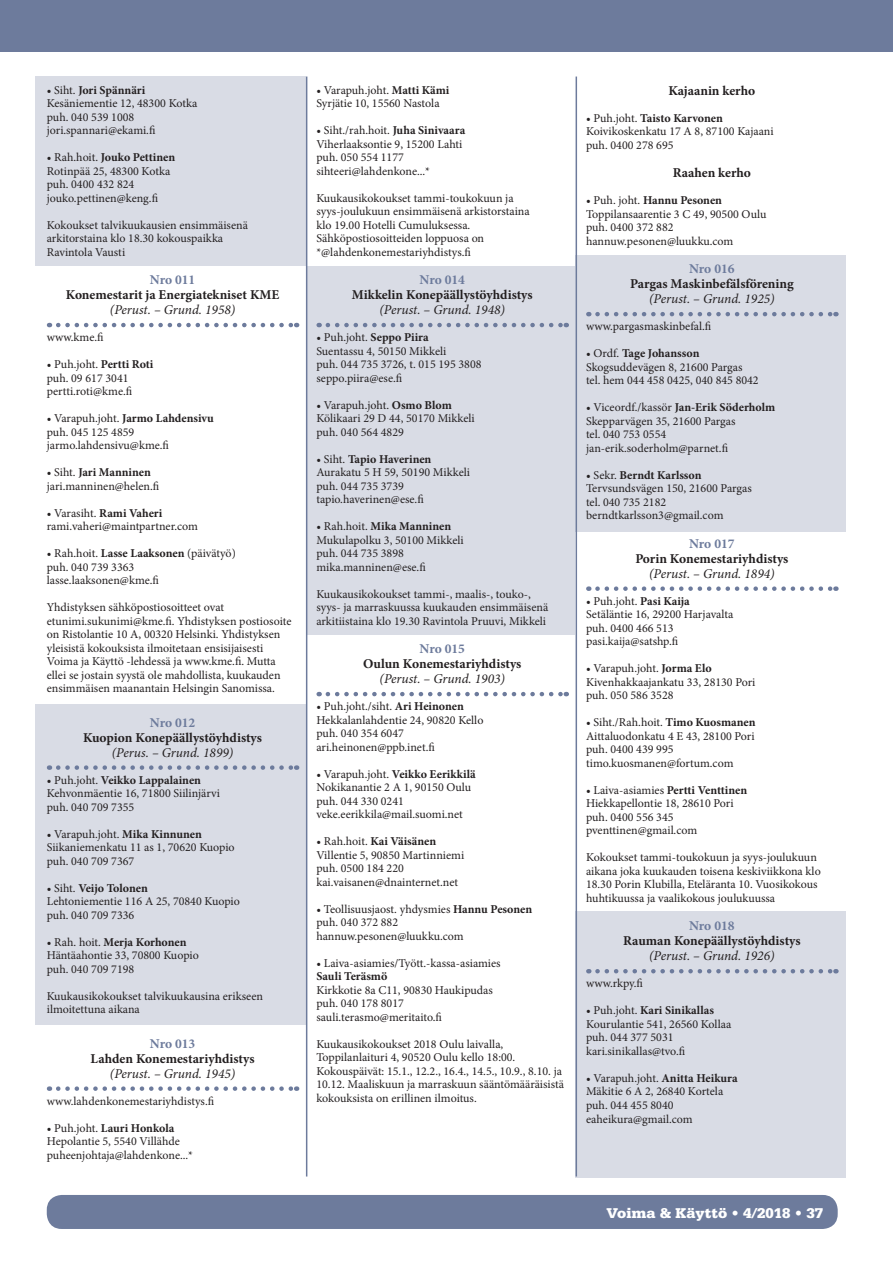
<style>
.page{position:relative;width:893px;height:1263px;background:#fff}
.page>*{position:absolute;margin:0;border:0;box-sizing:border-box;transform-origin:0 0}
.t1{font:900 15px "Serifa";color:#fff}
.t2{font:700 13.5px "Minion Pro";color:#231f20}
.t3{font:italic 13.5px "Minion Pro";color:#231f20}
.t4{font:700 13.5px "Minion Pro";letter-spacing:-.005em;color:#6d7b9c}
.t5{font:12px/13.5px "Minion Pro";color:#231f20}
.t6{font:700 12px "Minion Pro";color:#231f20}
.s1{font-weight:700}
</style>
<div class="page">
<div style="left:47px;top:1195px;width:791px;height:34px;background:#6d7b9c;border-radius:15px"></div>
<div style="left:0;top:0;width:893px;height:51px;background:#6d7b9c"></div>
<div style="left:576px;top:911px;width:270px;height:267px;background:#d9dce5"></div>
<div style="left:35px;top:77px;width:271px;height:189px;background:#d9dce5"></div>
<div style="left:576px;top:256px;width:270px;height:276px;background:#d9dce5"></div>
<div style="left:35px;top:705px;width:271px;height:320px;background:#d9dce5"></div>
<div style="left:307px;top:266px;width:268px;height:368px;background:#d9dce5"></div>
<svg style="left:58px;top:323px;width:239px;height:4px"></svg>
<svg style="left:58px;top:765px;width:239px;height:5px"></svg>
<svg style="left:58px;top:1086px;width:239px;height:5px"></svg>
<svg style="left:328px;top:323px;width:239px;height:4px"></svg>
<svg style="left:328px;top:692px;width:239px;height:4px"></svg>
<svg style="left:597px;top:312px;width:239px;height:4px"></svg>
<svg style="left:597px;top:586px;width:239px;height:5px"></svg>
<svg style="left:597px;top:969px;width:239px;height:4px"></svg>
<hr style="left:306px;top:77px;width:1px;height:1099px;background:#6d7b9c">
<hr style="left:576px;top:77px;width:1px;height:1099px;background:#6d7b9c">
<p class="t5" style="left:47px;top:83px;width:152px">• Siht. <span class="s1">Jori Spännäri<br></span>Kesäniementie 12, 48300 Kotka puh. 040 539 1008 jori.spannari@ekami.fi</p>
<p class="t5" style="left:47px;top:151px;width:130px">• Rah.hoit. <span class="s1">Jouko Pettinen<br></span>Rotinpää 25, 48300 Kotka puh. 0400 432 824 jouko.pettinen@keng.fi</p>
<p class="t5" style="left:47px;top:218px;width:203px">Kokoukset talvikuukausien ensimmäisenä arkitorstaina klo 18.30 kokouspaikka<br>Ravintola Vausti</p>
<p class="t4" style="left:150px;top:270px;width:47px">Nro 011</p>
<p class="t2" style="left:66px;top:285px;width:215px">Konemestarit ja Energiatekniset KME</p>
<p class="t3" style="left:110px;top:301px;width:127px">(Perust. – Grund. 1958)</p>
<p class="t5" style="left:47px;top:331px;width:58px">www.kme.fi</p>
<p class="t5" style="left:47px;top:358px;width:108px">• Puh.joht. <span class="s1">Pertti Roti </span>puh. 09 617 3041 pertti.roti@kme.fi</p>
<p class="t5" style="left:47px;top:412px;width:169px">• Varapuh.joht. <span class="s1">Jarmo Lahdensivu </span>puh. 045 125 4859 jarmo.lahdensivu@kme.fi</p>
<p class="t5" style="left:47px;top:466px;width:114px">• Siht. <span class="s1">Jari Manninen </span>jari.manninen@helen.fi</p>
<p class="t5" style="left:47px;top:506px;width:153px">• Varasiht. <span class="s1">Rami Vaheri </span>rami.vaheri@maintpartner.com</p>
<p class="t5" style="left:47px;top:547px;width:191px">• Rah.hoit. <span class="s1">Lasse Laaksonen</span> (päivätyö) puh. 040 739 3363 lasse.laaksonen@kme.fi</p>
<p class="t5" style="left:47px;top:601px;width:246px">Yhdistyksen sähköpostiosoitteet ovat etunimi.sukunimi@kme.fi. Yhdistyksen postiosoite on Ristolantie 10 A, 00320 Helsinki. Yhdistyksen yleisistä kokouksista ilmoitetaan ensisijaisesti Voima ja Käyttö -lehdessä ja www.kme.fi. Mutta ellei se jostain syystä ole mahdollista, kuukauden ensimmäisen maanantain Helsingin Sanomissa.</p>
<p class="t4" style="left:150px;top:713px;width:47px">Nro 012</p>
<p class="t2" style="left:83px;top:728px;width:180px">Kuopion Konepäällystöyhdistys</p>
<p class="t3" style="left:112px;top:743px;width:123px">(Perus. – Grund. 1899)</p>
<p class="t5" style="left:47px;top:773px;width:175px">• Puh.joht. <span class="s1">Veikko Lappalainen<br></span>Kehvonmäentie 16, 71800 Siilinjärvi puh. 040 709 7355</p>
<p class="t5" style="left:47px;top:827px;width:189px">• Varapuh.joht. <span class="s1">Mika Kinnunen<br></span>Siikaniemenkatu 11 as 1, 70620 Kuopio puh. 040 709 7367</p>
<p class="t5" style="left:47px;top:881px;width:195px">• Siht. <span class="s1">Veijo Tolonen<br></span>Lehtoniementie 116 A 25, 70840 Kuopio puh. 040 709 7336</p>
<p class="t5" style="left:47px;top:935px;width:154px">• Rah. hoit. <span class="s1">Merja Korhonen<br></span>Häntäahontie 33, 70800 Kuopio puh. 040 709 7198</p>
<p class="t5" style="left:47px;top:989px;width:218px">Kuukausikokoukset talvikuukausina erikseen ilmoitettuna aikana</p>
<p class="t4" style="left:150px;top:1034px;width:47px">Nro 013</p>
<p class="t2" style="left:91px;top:1049px;width:165px">Lahden Konemestariyhdistys</p>
<p class="t3" style="left:110px;top:1064px;width:127px">(Perust. – Grund. 1945)</p>
<p class="t5" style="left:47px;top:1094px;width:169px">www.lahdenkonemestariyhdistys.fi</p>
<p class="t5" style="left:47px;top:1121px;width:148px">• Puh.joht. <span class="s1">Lauri Honkola<br></span>Hepolantie 5, 5540 Villähde puheenjohtaja@lahdenkone...*</p>
<p class="t5" style="left:316px;top:83px;width:135px">• Varapuh.joht. <span class="s1">Matti Kämi<br></span>Syrjätie 10, 15560 Nastola</p>
<p class="t5" style="left:316px;top:124px;width:150px">• Siht./rah.hoit. <span class="s1">Juha Sinivaara<br></span>Viherlaaksontie 9, 15200 Lahti puh. 050 554 1177 sihteeri@lahdenkone...*</p>
<p class="t5" style="left:316px;top:191px;width:215px">Kuukausikokoukset tammi-toukokuun ja syys-joulukuun ensimmäisenä arkistorstaina klo 19.00 Hotelli Cumuluksessa.<br>Sähköpostiosoitteiden loppuosa on *@lahdenkonemestariyhdistys.fi</p>
<p class="t4" style="left:420px;top:270px;width:47px">Nro 014</p>
<p class="t2" style="left:352px;top:285px;width:182px">Mikkelin Konepäällystöyhdistys</p>
<p class="t3" style="left:379px;top:301px;width:127px">(Perust. – Grund. 1948)</p>
<p class="t5" style="left:316px;top:331px;width:167px">• Puh.joht. <span class="s1">Seppo Piira<br></span>Suentassu 4, 50150 Mikkeli<br>puh. 044 735 3726, t. 015 195 3808 seppo.piira@ese.fi</p>
<p class="t5" style="left:316px;top:398px;width:160px">• Varapuh.joht. <span class="s1">Osmo Blom<br></span>Kölikaari 29 D 44, 50170 Mikkeli puh. 040 564 4829</p>
<p class="t5" style="left:316px;top:452px;width:155px">• Siht. <span class="s1">Tapio Haverinen<br></span>Aurakatu 5 H 59, 50190 Mikkeli puh. 044 735 3739 tapio.haverinen@ese.fi</p>
<p class="t5" style="left:316px;top:520px;width:149px">• Rah.hoit. <span class="s1">Mika Manninen<br></span>Mukulapolku 3, 50100 Mikkeli puh. 044 735 3898 mika.manninen@ese.fi</p>
<p class="t5" style="left:316px;top:587px;width:233px">Kuukausikokoukset tammi-, maalis-, touko-, syys- ja marraskuussa kuukauden ensimmäisenä arkitiistaina klo 19.30 Ravintola Pruuvi, Mikkeli</p>
<p class="t4" style="left:420px;top:639px;width:47px">Nro 015</p>
<p class="t2" style="left:363px;top:654px;width:160px">Oulun Konemestariyhdistys</p>
<p class="t3" style="left:379px;top:670px;width:127px">(Perust. – Grund. 1903)</p>
<p class="t5" style="left:316px;top:700px;width:169px">• Puh.joht./siht. <span class="s1">Ari Heinonen<br></span>Hekkalanlahdentie 24, 90820 Kello puh. 040 354 6047 ari.heinonen@ppb.inet.fi</p>
<p class="t5" style="left:316px;top:767px;width:161px">• Varapuh.joht. <span class="s1">Veikko Eerikkilä<br></span>Nokikanantie 2 A 1, 90150 Oulu puh. 044 330 0241 veke.eerikkila@mail.suomi.net</p>
<p class="t5" style="left:316px;top:835px;width:149px">• Rah.hoit. <span class="s1">Kai Väisänen<br></span>Villentie 5, 90850 Martinniemi puh. 0500 184 220 kai.vaisanen@dnainternet.net</p>
<p class="t5" style="left:316px;top:902px;width:217px">• Teollisuusjaost. yhdysmies <span class="s1">Hannu Pesonen </span>puh. 040 372 882 hannuw.pesonen@luukku.com</p>
<p class="t5" style="left:316px;top:956px;width:186px">• Laiva-asiamies/Tyött.-kassa-asiamies</p>
<p class="t6" style="left:316px;top:968px;width:72px">Sauli Teräsmö</p>
<p class="t5" style="left:316px;top:983px;width:178px">Kirkkotie 8a C11, 90830 Haukipudas puh. 040 178 8017 sauli.terasmo@meritaito.fi</p>
<p class="t5" style="left:316px;top:1037px;width:249px">Kuukausikokoukset 2018 Oulu laivalla, Toppilanlaituri 4, 90520 Oulu kello 18:00.<br>Kokouspäivät: 15.1., 12.2., 16.4., 14.5., 10.9., 8.10. ja 10.12. Maaliskuun ja marraskuun sääntömääräisistä kokouksista on erillinen ilmoitus.</p>
<p class="t2" style="left:668px;top:81px;width:88px">Kajaanin kerho</p>
<p class="t5" style="left:586px;top:111px;width:189px">• Puh.joht. <span class="s1">Taisto Karvonen<br></span>Koivikoskenkatu 17 A 8, 87100 Kajaani puh. 0400 278 695</p>
<p class="t2" style="left:673px;top:164px;width:80px">Raahen kerho</p>
<p class="t5" style="left:586px;top:194px;width:182px">• Puh. joht. <span class="s1">Hannu Pesonen<br></span>Toppilansaarentie 3 C 49, 90500 Oulu puh. 0400 372 882 hannuw.pesonen@luukku.com</p>
<p class="t4" style="left:689px;top:260px;width:47px">Nro 016</p>
<p class="t2" style="left:630px;top:275px;width:165px">Pargas Maskinbefälsförening</p>
<p class="t3" style="left:649px;top:290px;width:127px">(Perust. – Grund. 1925)</p>
<p class="t5" style="left:586px;top:320px;width:127px">www.pargasmaskinbefal.fi</p>
<p class="t5" style="left:586px;top:347px;width:174px">• Ordf. <span class="s1">Tage Johansson<br></span>Skogsuddevägen 8, 21600 Pargas tel. hem 044 458 0425, 040 845 8042</p>
<p class="t5" style="left:586px;top:401px;width:191px">• Viceordf./kassör <span class="s1">Jan-Erik Söderholm<br></span>Skepparvägen 35, 21600 Pargas<br>tel. 040 753 0554 jan-erik.soderholm@parnet.fi</p>
<p class="t5" style="left:586px;top:468px;width:167px">• Sekr. <span class="s1">Berndt Karlsson<br></span>Tervsundsvägen 150, 21600 Pargas tel. 040 735 2182 berndtkarlsson3@gmail.com</p>
<p class="t4" style="left:689px;top:534px;width:47px">Nro 017</p>
<p class="t2" style="left:635px;top:549px;width:155px">Porin Konemestariyhdistys</p>
<p class="t3" style="left:649px;top:564px;width:127px">(Perust. – Grund. 1894)</p>
<p class="t5" style="left:586px;top:594px;width:149px">• Puh.joht. <span class="s1">Pasi Kaija<br></span>Setäläntie 16, 29200 Harjavalta puh. 0400 466 513 pasi.kaija@satshp.fi</p>
<p class="t5" style="left:586px;top:662px;width:171px">• Varapuh.joht. <span class="s1">Jorma Elo<br></span>Kivenhakkaajankatu 33, 28130 Pori puh. 050 586 3528</p>
<p class="t5" style="left:586px;top:716px;width:171px">• Siht./Rah.hoit. <span class="s1">Timo Kuosmanen<br></span>Aittaluodonkatu 4 E 43, 28100 Pori puh. 0400 439 995 timo.kuosmanen@fortum.com</p>
<p class="t5" style="left:586px;top:783px;width:163px">• Laiva-asiamies <span class="s1">Pertti Venttinen<br></span>Hiekkapellontie 18, 28610 Pori puh. 0400 556 345 pventtinen@gmail.com</p>
<p class="t5" style="left:586px;top:851px;width:236px">Kokoukset tammi-toukokuun ja syys-joulukuun aikana joka kuukauden toisena keskiviikkona klo 18.30 Porin Klubilla, Eteläranta 10. Vuosikokous huhtikuussa ja vaalikokous joulukuussa</p>
<p class="t4" style="left:689px;top:917px;width:47px">Nro 018</p>
<p class="t2" style="left:623px;top:932px;width:179px">Rauman Konepäällystöyhdistys</p>
<p class="t3" style="left:649px;top:947px;width:127px">(Perust. – Grund. 1926)</p>
<p class="t5" style="left:586px;top:977px;width:58px">www.rkpy.fi</p>
<p class="t5" style="left:586px;top:1004px;width:147px">• Puh.joht. <span class="s1">Kari Sinikallas<br></span>Kourulantie 541, 26560 Kollaa puh. 044 377 5031 kari.sinikallas@tvo.fi</p>
<p class="t5" style="left:586px;top:1071px;width:153px">• Varapuh.joht. <span class="s1">Anitta Heikura<br></span>Mäkitie 6 A 2, 26840 Kortela puh. 044 455 8040 eaheikura@gmail.com</p>
<p class="t1" style="left:607px;top:1204px;width:218px">Voima &amp; Käyttö • 4/2018 • 37</p>
</div>
